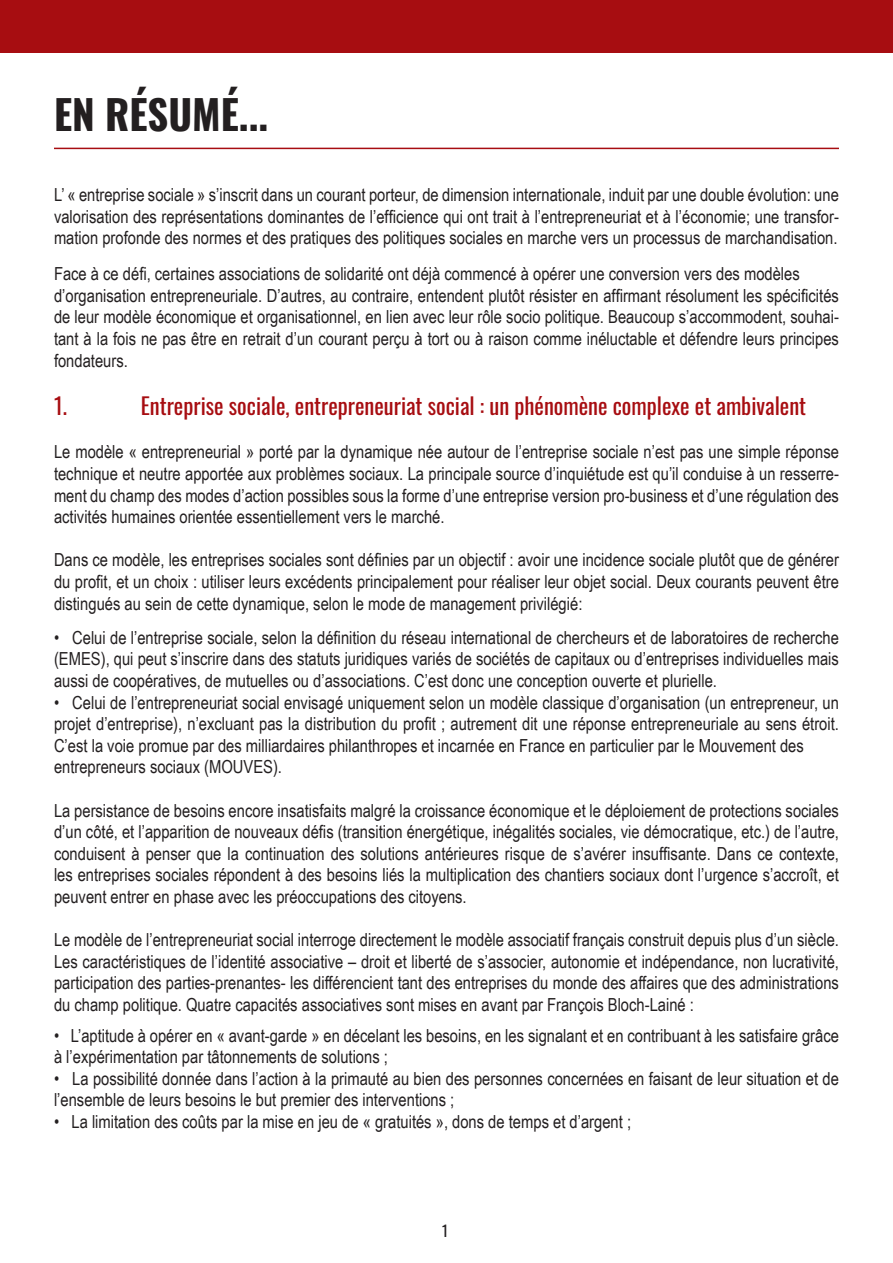
<style>
.page{position:relative;width:893px;height:1263px;background:#fff}
.page>*{position:absolute;margin:0;border:0;box-sizing:border-box;transform-origin:0 0}
.t1{font:700 40.5px "Oswald";color:#231f20}
.t2{font:22.5px "Oswald";color:#a70d11}
.t3{font:18px/21.6px "Arial Narrow";color:#231f20;text-align:justify}
.t4{font:15px "Oswald";color:#231f20}
</style>
<div class="page">
<div style="left:0;top:1px;width:893px;height:52px;background:#a70d11"></div>
<hr style="left:54px;top:148px;width:785px;height:1px;background:#a70d11">
<p class="t1" style="left:54px;top:94px;width:216px">EN RÉSUMÉ...</p>
<p class="t3" style="left:54px;top:183px;width:786px">L’ « entreprise sociale » s’inscrit dans un courant porteur, de dimension internationale, induit par une double évolution: une valorisation des représentations dominantes de l’efficience qui ont trait à l’entrepreneuriat et à l’économie; une transfor&shy;mation profonde des normes et des pratiques des politiques sociales en marche vers un processus de marchandisation.</p>
<p class="t3" style="left:54px;top:262px;width:747px">Face à ce défi, certaines associations de solidarité ont déjà commencé à opérer une conversion vers des modèles</p>
<p class="t3" style="left:54px;top:284px;width:786px">d’organisation entrepreneuriale. D’autres, au contraire, entendent plutôt résister en affirmant résolument les spécificités de leur modèle économique et organisationnel, en lien avec leur rôle socio politique. Beaucoup s’accommodent, souhai&shy;tant à la fois ne pas être en retrait d’un courant perçu à tort ou à raison comme inéluctable et défendre leurs principes fondateurs.</p>
<p class="t2" style="left:54px;top:386px;width:15px">1.</p>
<p class="t2" style="left:141px;top:386px;width:667px">Entreprise sociale, entrepreneuriat social : un phénomène complexe et ambivalent</p>
<p class="t3" style="left:54px;top:441px;width:786px">Le modèle « entrepreneurial » porté par la dynamique née autour de l’entreprise sociale n’est pas une simple réponse technique et neutre apportée aux problèmes sociaux. La principale source d’inquiétude est qu’il conduise à un resserre&shy;ment du champ des modes d’action possibles sous la forme d’une entreprise version pro-business et d’une régulation des activités humaines orientée essentiellement vers le marché.</p>
<p class="t3" style="left:54px;top:549px;width:786px">Dans ce modèle, les entreprises sociales sont définies par un objectif : avoir une incidence sociale plutôt que de générer du profit, et un choix : utiliser leurs excédents principalement pour réaliser leur objet social. Deux courants peuvent être distingués au sein de cette dynamique, selon le mode de management privilégié:</p>
<p class="t3" style="left:54px;top:626px;width:786px">• Celui de l’entreprise sociale, selon la définition du réseau international de chercheurs et de laboratoires de recherche (EMES), qui peut s’inscrire dans des statuts juridiques variés de sociétés de capitaux ou d’entreprises individuelles mais aussi de coopératives, de mutuelles ou d’associations. C’est donc une conception ouverte et plurielle.</p>
<p class="t3" style="left:54px;top:691px;width:786px">• Celui de l’entrepreneuriat social envisagé uniquement selon un modèle classique d’organisation (un entrepreneur, un projet d’entreprise), n’excluant pas la distribution du profit ; autrement dit une réponse entrepreneuriale au sens étroit.<br>C’est la voie promue par des milliardaires philanthropes et incarnée en France en particulier par le Mouvement des</p>
<p class="t3" style="left:54px;top:756px;width:230px">entrepreneurs sociaux (MOUVES).</p>
<p class="t3" style="left:54px;top:799px;width:786px">La persistance de besoins encore insatisfaits malgré la croissance économique et le déploiement de protections sociales d’un côté, et l’apparition de nouveaux défis (transition énergétique, inégalités sociales, vie démocratique, etc.) de l’autre, conduisent à penser que la continuation des solutions antérieures risque de s’avérer insuffisante. Dans ce contexte, les entreprises sociales répondent à des besoins liés la multiplication des chantiers sociaux dont l’urgence s’accroît, et peuvent entrer en phase avec les préoccupations des citoyens.</p>
<p class="t3" style="left:54px;top:928px;width:786px">Le modèle de l’entrepreneuriat social interroge directement le modèle associatif français construit depuis plus d’un siècle.<br>Les caractéristiques de l’identité associative – droit et liberté de s’associer, autonomie et indépendance, non lucrativité, participation des parties-prenantes- les différencient tant des entreprises du monde des affaires que des administrations du champ politique. Quatre capacités associatives sont mises en avant par François Bloch-Lainé :</p>
<p class="t3" style="left:54px;top:1024px;width:786px">• L’aptitude à opérer en « avant-garde » en décelant les besoins, en les signalant et en contribuant à les satisfaire grâce à l’expérimentation par tâtonnements de solutions ;</p>
<p class="t3" style="left:54px;top:1067px;width:786px">• La possibilité donnée dans l’action à la primauté au bien des personnes concernées en faisant de leur situation et de l’ensemble de leurs besoins le but premier des interventions ;</p>
<p class="t3" style="left:54px;top:1110px;width:579px">• La limitation des coûts par la mise en jeu de « gratuités », dons de temps et d’argent ;</p>
<p class="t4" style="left:442px;top:1218px;width:7px">1</p>
</div>
